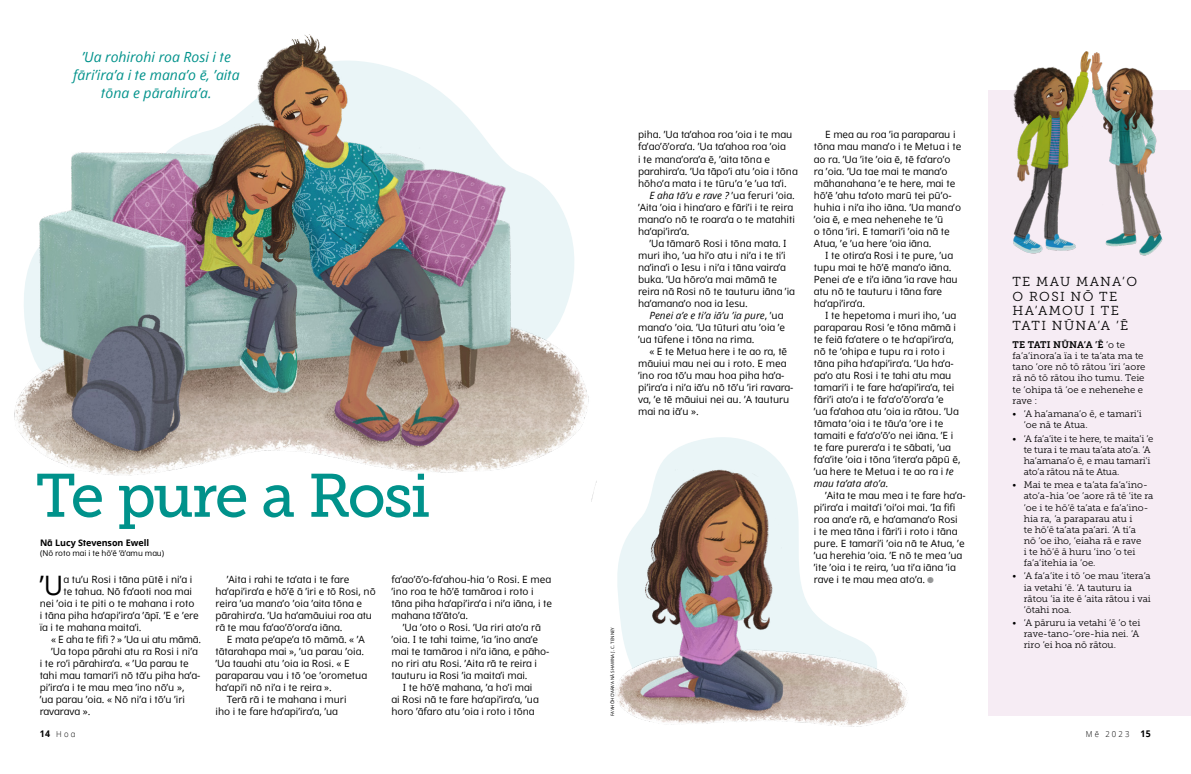
<style>
.page{position:relative;width:1191px;height:774px;background:#fff}
.page>*{position:absolute;margin:0;border:0;box-sizing:border-box;transform-origin:0 0}
.t1{font:61px "Museo Slablds Lat 500";letter-spacing:-.045em;color:#00928b}
.p1_first{font:26.8px "Dots Solidlds Lat";color:#000}
.t2{font:italic 14px/18px "Dots Solidlds Lat";color:#00928b;text-align:center}
.p1_title_aside_sideb{font:13px/14.6px "Museo Slablds Lat 300";letter-spacing:.1em;color:#000}
.p1{font:10px/12px "Dots Solidlds Lat";color:#000}
.p1_first-2{font:10px "Dots Solidlds Lat";color:#000}
.p1_aside_sidebar_bul{font:9.5px/11.1px "Museo Slablds Lat 300";color:#000}
.p1_aside_sidebar_fir{font:9.5px/11.1px "Museo Slablds Lat 300";letter-spacing:.005em;color:#000}
.p1_author-name{font:700 9px "Dots Solidlds Lat";letter-spacing:-.005em;color:#000}
.t3{font:300 8.2px "Dots Solidlds Lat";letter-spacing:.28em;color:#000;scale:.95 1}
.p1_author-role{font:8px "Dots Solidlds Lat";letter-spacing:-.005em;color:#000}
.FIGimg-CRDT_para{font:4.5px "Dots Solidlds Lat";color:#000}
.s1{font-style:italic}
.s2{font-family:"Ding P Ilds Dpi";font-size:8.5px;color:#969798}
.s3{font-family:"Museo Slablds Lat 700"}
.s4{font-weight:700;font-size:9.2px}
</style>
<div class="page">
<svg style="left:660px;top:437px;width:122px;height:29px;fill:#eaf5f7"></svg>
<img style="left:14px;top:34px;width:582px;height:467px">
<img style="left:615px;top:466px;width:293px;height:261px">
<div style="left:988px;top:91px;width:203px;height:625px;background:#f6ecf4"></div>
<img style="left:988px;top:51px;width:185px;height:205px">
<p class="t2" style="left:73px;top:48px;width:168px">’Ua rohirohi roa Rosi i te fāri’ira’a i te mana’o ē, ’aita tōna e pārahira’a.</p>
<p class="t1" style="left:36px;top:445px;width:397px">Te pure a Rosi</p>
<p class="p1_author-name" style="left:40px;top:536px;width:111px">Nā Lucy Stevenson Ewell</p>
<p class="p1_author-role" style="left:40px;top:547px;width:125px">(Nō roto mai i te hōʼē ʼāʼamu mau)</p>
<p class="p1_first" style="left:39px;top:565px;width:26px">’U</p>
<p class="p1_first-2" style="left:63px;top:572px;width:130px">a tu’u Rosi i tāna pūtē i ni’a i</p>
<p class="p1_first-2" style="left:63px;top:584px;width:130px">te tahua. Nō fa’aoti noa mai</p>
<p class="p1_first-2" style="left:40px;top:596px;width:156px">nei ’oia i te piti o te mahana i roto</p>
<p class="p1_first-2" style="left:40px;top:608px;width:161px">i tāna piha ha’api’ira’a ’āpī. ’E e ’ere</p>
<p class="p1_first-2" style="left:40px;top:620px;width:103px">ïa i te mahana maita’i.</p>
<p class="p1" style="left:51px;top:633px;width:152px">« E aha te fifi ? » ’Ua ui atu māmā.</p>
<p class="p1" style="left:40px;top:645px;width:162px;text-indent:11px">’Ua topa pārahi atu ra Rosi i ni’a i te ro’i pārahira’a. « ’Ua parau te tahi mau tamari’i nō tā’u piha ha’a&shy;pi’ira’a i te mau mea ’ino nō’u », ’ua parau ’oia. « Nō ni’a i tō’u ’iri ravarava ».</p>
<p class="p1" style="left:215px;top:573px;width:162px;text-indent:11px">’Aita i rahi te ta’ata i te fare ha’api’ira’a e hō’ē ā ’iri e tō Rosi, nō reira ’ua mana’o ’oia ’aita tōna e pārahira’a. ’Ua ha’amāuiui roa atu rā te mau fa’ao’ō’ora’a iāna.</p>
<p class="p1" style="left:215px;top:633px;width:153px;text-indent:11px">E mata pe’ape’a tō māmā. « ’A tātarahapa mai », ’ua parau ’oia. ’Ua tauahi atu ’oia ia Rosi. « E paraparau vau i tō ’oe ’orometua ha’api’i nō ni’a i te reira ».</p>
<p class="p1" style="left:215px;top:693px;width:133px;text-indent:11px">Terā rā i te mahana i muri iho i te fare ha’api’ira’a, ’ua</p>
<p class="p1" style="left:391px;top:573px;width:162px">fa’ao’ō’o-fa’ahou-hia ’o Rosi. E mea ’ino roa te hō’ē tamāroa i roto i tāna piha ha’api’ira’a i ni’a iāna, i te mahana tā’āto’a.</p>
<p class="p1" style="left:391px;top:621px;width:159px;text-indent:11px">’Ua ’oto o Rosi. ’Ua riri ato’a rā ’oia. I te tahi taime, ’ia ’ino ana’e mai te tamāroa i ni’a iāna, e pāho&shy;no riri atu Rosi. ’Aita rā te reira i tauturu ia Rosi ’ia maita’i mai.</p>
<p class="p1" style="left:391px;top:681px;width:149px;text-align:center">I te hō’ē mahana, ’a ho’i mai<br>ai Rosi nā te fare ha’api’ira’a, ’ua horo ’āfaro atu ’oia i roto i tōna</p>
<p class="FIGimg-CRDT_para" style="left:609px;top:716px;width:91px;rotate:-90deg">FA’AHŌHO’ARA’A NĀ SHAWNA J. C. TENNEY</p>
<p class="p1" style="left:638px;top:129px;width:161px">piha. ’Ua ta’ahoa roa ’oia i te mau fa’ao’ō’ora’a. ’Ua ta’ahoa roa ’oia<br>i te mana’ora’a ē, ’aita tōna e parahira’a. ’Ua tāpo’i atu ’oia i tōna hōho’a mata i te tūru’a ’e ’ua ta’i.</p>
<p class="p1" style="left:638px;top:189px;width:158px;text-indent:11px"><span class="s1">E aha tā’u e rave ?</span> ’ua feruri ’oia. ’Aita ’oia i hina’aro e fāri’i i te reira mana’o nō te roara’a o te matahiti ha’api’ira’a.</p>
<p class="p1" style="left:638px;top:237px;width:158px;text-indent:11px">’Ua tāmarō Rosi i tōna mata. I muri iho, ’ua hi’o atu i ni’a i te ti’i na’ina’i o Iesu i ni’a i tāna vaira’a buka. ’Ua hōro’a mai māmā te reira nā Rosi nō te tauturu iāna ’ia ha’amana’o noa ia Iesu.</p>
<p class="p1" style="left:638px;top:309px;width:149px;text-indent:11px"><span class="s1">Penei a’e e ti’a iā’u ’ia pure</span>, ’ua mana’o ’oia. ’Ua tūturi atu ’oia ’e ’ua tūfene i tōna na rima.</p>
<p class="p1" style="left:638px;top:345px;width:157px;text-indent:11px">« E te Metua here i te ao ra, tē māuiui mau nei au i roto. E mea ’ino roa tō’u mau hoa piha ha’a&shy;pi’ira’a i ni’a iā’u nō tō’u ’iri ravara&shy;va, ’e tē māuiui nei au. ’A tauturu mai na iā’u ».</p>
<p class="p1" style="left:814px;top:129px;width:149px;text-indent:11px">E mea au roa ’ia paraparau i tōna mau mana’o i te Metua i te ao ra. ’Ua ’ite ’oia ē, tē fa’aro’o ra ’oia. ’Ua tae mai te mana’o māhanahana ’e te here, mai te hō’ē ’ahu ta’oto marū tei pū’o&shy;huhia i ni’a iho iāna. ’Ua mana’o ’oia ē, e mea nehenehe te ’ū<br>o tōna ’iri. E tamari’i ’oia nā te<br>Atua, ’e ’ua here ’oia iāna.</p>
<p class="p1" style="left:814px;top:249px;width:145px;text-indent:11px">I te otira’a Rosi i te pure, ’ua tupu mai te hō’ē mana’o iāna.<br>Penei a’e e ti’a iāna ’ia rave hau atu nō te tauturu i tāna fare ha’api’ira’a.</p>
<p class="p1" style="left:814px;top:309px;width:148px;text-indent:11px">I te hepetoma i muri iho, ’ua paraparau Rosi ’e tōna māmā i te feiā fa’atere o te ha’api’ira’a, nō te ’ohipa e tupu ra i roto i tāna piha ha’api’ira’a. ’Ua ha’a&shy;pa’o atu Rosi i te tahi atu mau tamari’i i te fare ha’api’ira’a, tei fāri’i ato’a i te fa’a’o’ō’ora’a ’e<br>’ua fa’ahoa atu ’oia ia rātou. ’Ua tāmata ’oia i te tāu’a ’ore i te tamaiti e fa’a’o’ō’o nei iāna. ’E i te fare purera’a i te sābati, ’ua fa’a’ite ’oia i tōna ’itera’a pāpū ē, ’ua here te Metua i te ao ra i <span class="s1">te mau ta’ata ato’a</span>.</p>
<p class="p1" style="left:814px;top:489px;width:153px;text-indent:11px">’Aita te mau mea i te fare ha’a&shy;pi’ira’a i maita’i ’oi’oi mai. ’Ia fifi roa ana’e rā, e ha’amana’o Rosi<br>i te mea tāna i fāri’i i roto i tāna pure. E tamari’i ’oia nā te Atua, ’e ’ua herehia ’oia. ’E nō te mea ’ua ’ite ’oia i te reira, ’ua ti’a iāna ’ia rave i te mau mea ato’a. <span class="s2">●</span></p>
<p class="p1_title_aside_sideb" style="left:1012px;top:274px;width:126px">TE MAU MANA’O<br>O ROSI NŌ TE<br>HA’AMOU I TE<br>TATI NŪNA’A ’Ē</p>
<p class="p1_aside_sidebar_fir" style="left:1012px;top:339px;width:134px"><span class="s3">TE TATI NŪNA’A ’Ē</span> ’o te fa’a’inora’a ïa i te ta’ata ma te tano ’ore nō tō rātou ’iri ’aore rā nō tō rātou iho tumu. Teie te ’ohipa tā ’oe e nehenehe e rave :</p>
<p class="p1_aside_sidebar_bul" style="left:1023px;top:408px;width:120px;text-indent:-11px">• ’A ha’amana’o ē, e tamari’i ’oe nā te Atua.</p>
<p class="p1_aside_sidebar_bul" style="left:1023px;top:432px;width:131px;text-indent:-11px">• ’A fa’a’ite i te here, te maita’i ’e te tura i te mau ta’ata ato’a. ’A ha’amana’o ē, e mau tamari’i ato’a rātou nā te Atua.</p>
<p class="p1_aside_sidebar_bul" style="left:1023px;top:479px;width:131px;text-indent:-11px">• Mai te mea e ta’ata fa’a’ino&shy;ato’a-hia ’oe ’aore rā tē ’ite ra ’oe i te hō’ē ta’ata e fa’a’ino&shy;hia ra, ’a paraparau atu i<br>te hō’ē ta’ata pa’ari. ’A ti’a<br>nō ’oe iho, ’eiaha rā e rave<br>i te hō’ē ā huru ’ino ’o tei fa’a’itehia ia ’oe.</p>
<p class="p1_aside_sidebar_bul" style="left:1023px;top:570px;width:129px;text-indent:-11px">• ’A fa’a’ite i tō ’oe mau ’itera’a ia vetahi ’ē. ’A tauturu ia rātou ’ia ite ē ’aita rātou i vai ’ōtahi noa.</p>
<p class="p1_aside_sidebar_bul" style="left:1023px;top:617px;width:118px;text-align:justify;text-indent:-11px">• ’A pāruru ia vetahi ’ē ’o tei rave-tano-’ore-hia nei. ’A riro ’ei hoa nō rātou.</p>
<p class="t3" style="left:40px;top:728px;width:39px"><span class="s4">14</span> Hoa</p>
<p class="t3" style="left:1085px;top:728px;width:70px">Mē 2023 <span class="s4">15</span></p>
</div>
